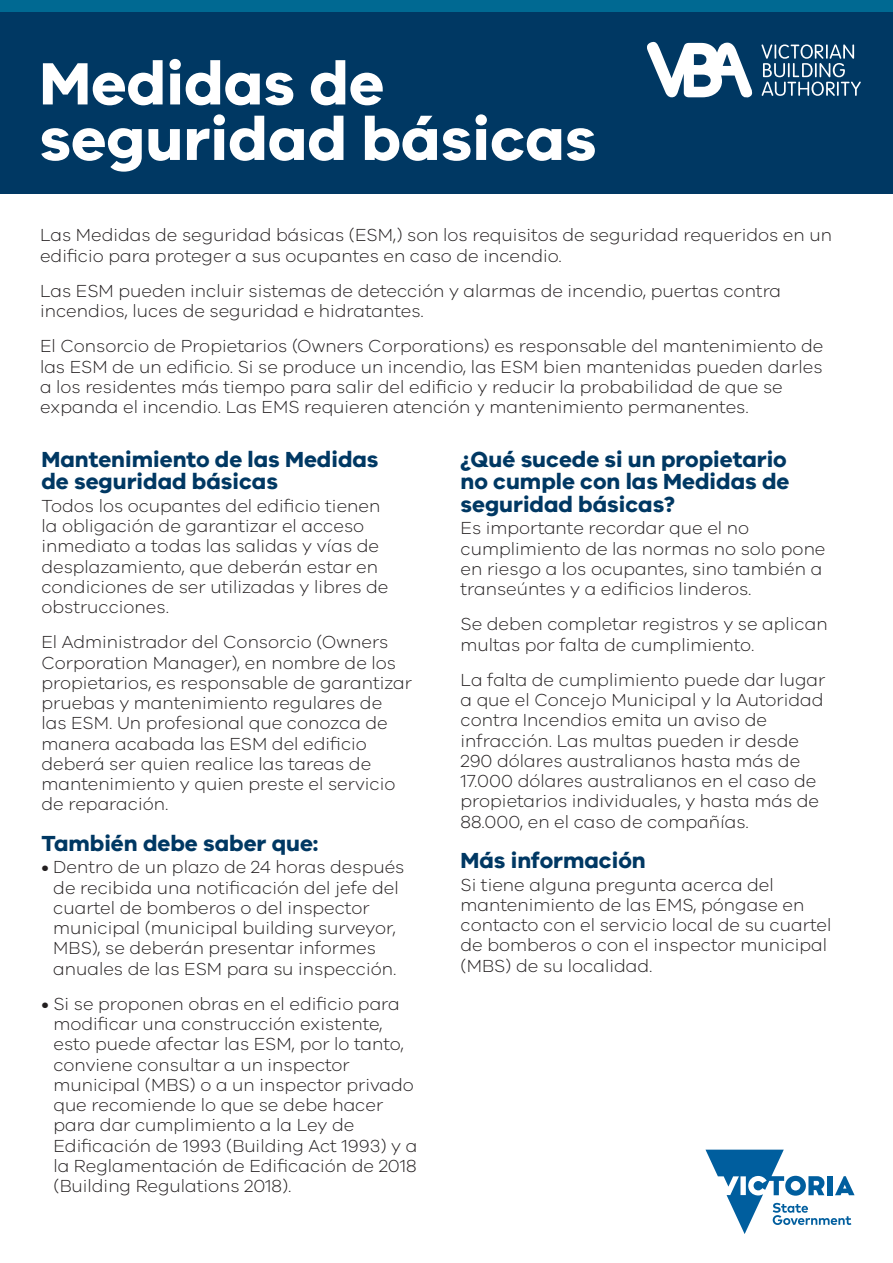
<style>
.page{position:relative;width:893px;height:1263px;background:#fff}
.page>*{position:absolute;margin:0;border:0;box-sizing:border-box;transform-origin:0 0}
.t1{font:700 61.5px/55.5px "VIC";color:#fff}
.t2{font:700 22.5px/22.5px "VIC";color:#003863}
.t3{font:300 18px/20.2px "VIC";color:#231f20}
.s1{font-weight:500}
</style>
<div class="page">
<div style="left:0;top:10px;width:893px;height:183px;background:#003863"></div>
<svg style="left:761px;top:44px;width:100px;height:52px"></svg>
<svg style="left:647px;top:41px;width:106px;height:57px"></svg>
<svg style="left:705px;top:1149px;width:150px;height:85px"></svg>
<div style="left:0;top:0;width:893px;height:11px;background:#006992"></div>
<p class="t1" style="left:39px;top:54px;width:559px">Medidas de seguridad básicas</p>
<p class="t3" style="left:40px;top:224px;width:793px">Las Medidas de seguridad básicas (ESM ) , son los requisitos de seguridad requeridos en un edificio para proteger a sus ocupantes en caso de incendio.</p>
<p class="t3" style="left:40px;top:280px;width:743px">Las ESM pueden incluir sistemas de detección y alarmas de incendio, puertas contra incendios, luces de seguridad e hidratantes.</p>
<p class="t3" style="left:40px;top:335px;width:785px">El Consorcio de Propietarios (Owners Corporations) es responsable del mantenimiento de las ESM de un edificio. Si se produce un incendio, las ESM bien mantenidas pueden darles a los residentes más tiempo para salir del edificio y reducir la probabilidad de que se expanda el incendio. Las EMS requieren atención y mantenimiento permanentes.</p>
<p class="t2" style="left:41px;top:447px;width:339px">Mantenimiento de las Medidas de seguridad básicas</p>
<p class="t3" style="left:41px;top:495px;width:348px">Todos los ocupantes del edificio tienen la obligación de garantizar el acceso inmediato a todas las salidas y vías de desplazamiento, que deberán estar en condiciones de ser utilizadas y libres de obstrucciones.</p>
<p class="t3" style="left:41px;top:632px;width:372px">El Administrador del Consorcio (Owners Corporation Manager ,) en nombre de los propietarios, es responsable de garantizar pruebas y mantenimiento regulares de<br>las ESM. Un profesional que conozca de manera acabada las ESM del edificio deberá ser quien realice las tareas de mantenimiento y quien preste el servicio de reparación.</p>
<p class="t2" style="left:41px;top:831px;width:278px">También debe saber que:</p>
<p class="t3" style="left:53px;top:857px;width:353px;text-indent:-12px"><span class="s1">•</span> Dentro de un plazo de 24 horas después de recibida una notificación del jefe del cuartel de bomberos o del inspector municipal (municipal building surveyor, MBS ,) se deberán presentar informes anuales de las ESM para su inspección.</p>
<p class="t3" style="left:53px;top:993px;width:365px;text-indent:-12px"><span class="s1">•</span> Si se proponen obras en el edificio para modificar una construcción existente, esto puede afectar las ESM, por lo tanto, conviene consultar a un inspector municipal (MBS) o a un inspector privado que recomiende lo que se debe hacer para dar cumplimiento a la Ley de Edificación de 1993 (Building Act 1993) ay la Reglamentación de Edificación de 2018 (Building Regulations 2018 .(</p>
<p class="t2" style="left:460px;top:447px;width:330px;text-align:justify">¿Qué sucede si un propietario no cumple con las Medidas de seguridad básicas?</p>
<p class="t3" style="left:460px;top:518px;width:367px">Es importante recordar que el no cumplimiento de las normas no solo pone en riesgo a los ocupantes, sino también a transeúntes ay edificios linderos.</p>
<p class="t3" style="left:460px;top:614px;width:369px">Se deben completar registros y se aplican multas por falta de cumplimiento.</p>
<p class="t3" style="left:460px;top:669px;width:366px">La falta de cumplimiento puede dar lugar a que el Concejo Municipal lay Autoridad contra Incendios emita un aviso de infracción. Las multas pueden ir desde 290 dólares australianos hasta más de 17.000 dólares australianos en el caso de propietarios individuales y, hasta más de 88.000, en el caso de compañías.</p>
<p class="t2" style="left:460px;top:849px;width:187px">Más información</p>
<p class="t3" style="left:460px;top:874px;width:372px">Si tiene alguna pregunta acerca del mantenimiento de las EMS, póngase en contacto con el servicio local de su cuartel de bomberos o con el inspector municipal (MBS) de su localidad.</p>
</div>
